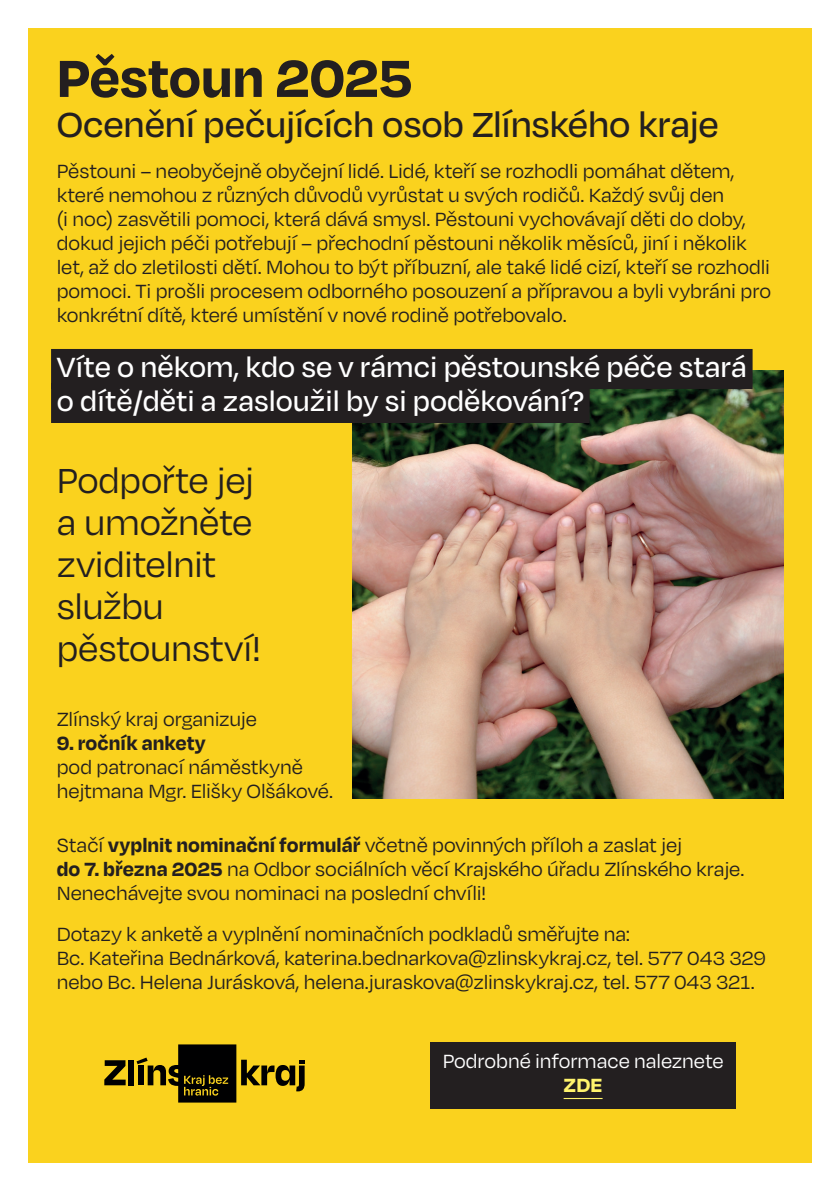
<style>
.page{position:relative;width:840px;height:1191px;background:#fff}
.page>*{position:absolute;margin:0;border:0;box-sizing:border-box;transform-origin:0 0}
.t1{font:700 60px "Degular";letter-spacing:-.005em;color:#231f20}
.t2{font:40px/42px "Degular";letter-spacing:-.01em;color:#231f20}
.t3{font:500 40px "Degular";letter-spacing:-.01em;color:#231f20}
.t4{font:500 32px/34px "Degular";color:#fff}
.t5{font:22px/24px "Degular";letter-spacing:-.005em;color:#231f20}
.t6{font:22px "Degular";letter-spacing:-.005em;color:#fff}
.t7{font:700 22px "Degular";color:#231f20}
.t8{font:700 22px "Degular";color:#fff46d}
.s1{font-weight:700}
</style>
<div class="page">
<div style="left:28px;top:28px;width:783px;height:1134px;background:#fad21e"></div>
<img style="left:352px;top:370px;width:430px;height:428px">
<div style="left:51px;top:349px;width:701px;height:40px;background:#231f20"></div>
<div style="left:51px;top:383px;width:538px;height:40px;background:#231f20"></div>
<svg style="left:104px;top:1060px;width:22px;height:25px"></svg>
<div style="left:128px;top:1059px;width:6px;height:26px;background:#000001"></div>
<svg style="left:136px;top:1044px;width:168px;height:58px"></svg>
<div style="left:430px;top:1041px;width:305px;height:67px;background:#231f20"></div>
<hr style="left:563px;top:1098px;width:39px;height:1px;background:#fff46d">
<h1 class="t1" style="left:57px;top:40px;width:357px">Pěstoun 2025</h1>
<h2 class="t3" style="left:57px;top:100px;width:663px">Ocenění pečujících osob Zlínského kraje</h2>
<p class="t5" style="left:57px;top:158px;width:715px">Pěstouni – neobyčejně obyčejní lidé. Lidé, kteří se rozhodli pomáhat dětem, které nemohou z různých důvodů vyrůstat u svých rodičů. Každý svůj den<br>(i noc) zasvětili pomoci, která dává smysl. Pěstouni vychovávají děti do doby, dokud jejich péči potřebují – přechodní pěstouni několik měsíců, jiní i několik let, až do zletilosti dětí. Mohou to být příbuzní, ale také lidé cizí, kteří se rozhodli pomoci. Ti prošli procesem odborného posouzení a přípravou a byli vybráni pro konkrétní dítě, které umístění v nové rodině potřebovalo.</p>
<h3 class="t4" style="left:57px;top:349px;width:691px">Víte o někom, kdo se v rámci pěstounské péče stará o dítě/děti a zasloužil by si poděkování?</h3>
<h2 class="t2" style="left:57px;top:458px;width:206px">Podpořte jej a umožněte zviditelnit službu pěstounství!</h2>
<p class="t5" style="left:57px;top:706px;width:202px">Zlínský kraj organizuje</p>
<p class="t7" style="left:57px;top:729px;width:150px">9. ročník ankety</p>
<p class="t5" style="left:57px;top:754px;width:278px">pod patronací náměstkyně hejtmana Mgr. Elišky Olšákové.</p>
<p class="t5" style="left:57px;top:832px;width:688px">Stačí <span class="s1">vyplnit nominační formulář</span> včetně povinných příloh a zaslat jej<br><span class="s1">do 7. března 2025</span> na Odbor sociálních věcí Krajského úřadu Zlínského kraje.<br>Nenechávejte svou nominaci na poslední chvíli!</p>
<p class="t5" style="left:57px;top:921px;width:710px">Dotazy k anketě a vyplnění nominačních podkladů směřujte na:<br>Bc. Kateřina Bednárková, katerina.bednarkova@zlinskykraj.cz, tel. 577 043 329 nebo Bc. Helena Jurásková, helena.juraskova@zlinskykraj.cz, tel. 577 043 321.</p>
<p class="t6" style="left:442px;top:1048px;width:282px">Podrobné informace naleznete</p>
<p class="t8" style="left:563px;top:1071px;width:40px">ZDE</p>
</div>
